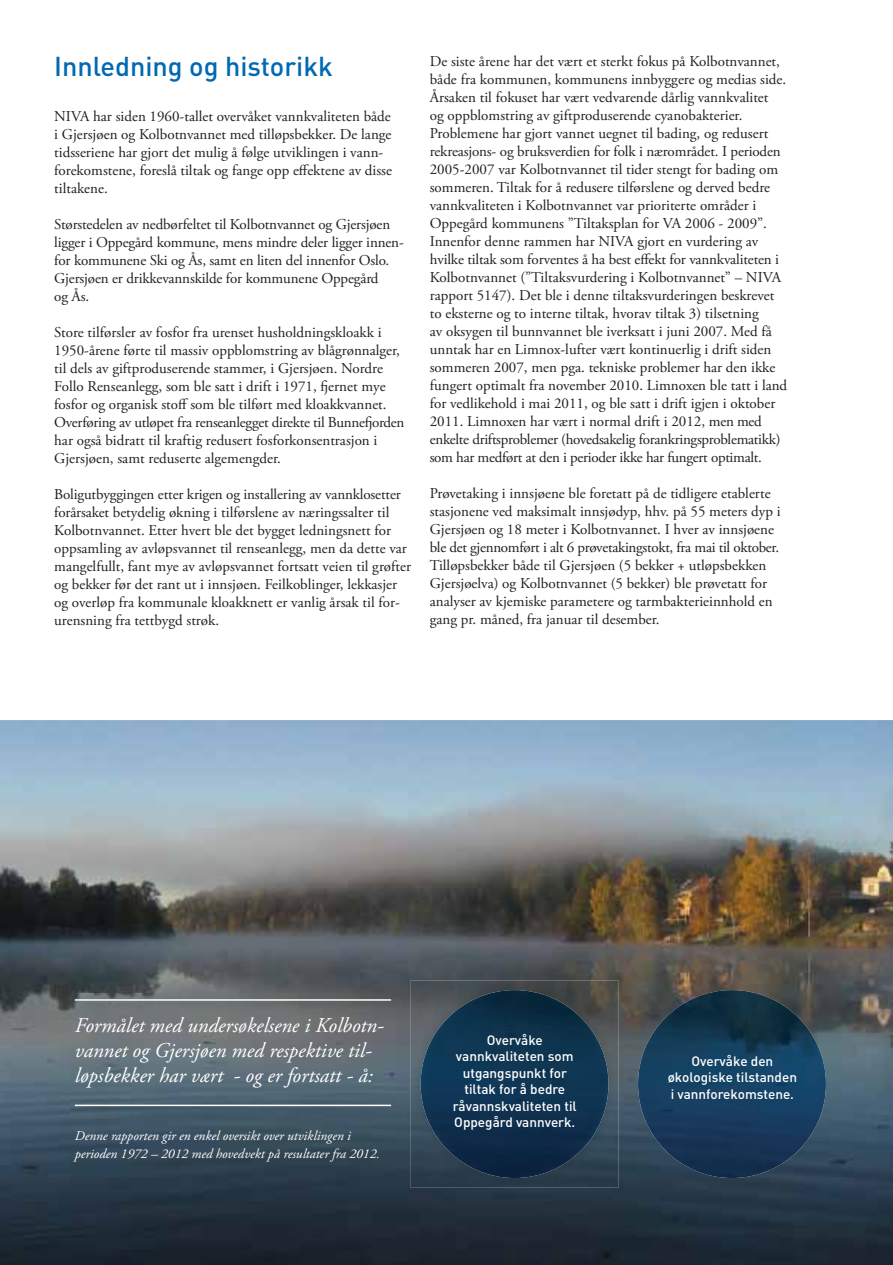
<style>
.page{position:relative;width:893px;height:1265px;background:#fff}
.page>*{position:absolute;margin:0;border:0;box-sizing:border-box;transform-origin:0 0}
.t1{font:500 27px "DINOT";color:#0168b3}
.t2{font:italic 21px/25.2px "Adobe Garamond Pro";color:#fff}
.t3{font:15px/18px "Adobe Garamond Pro";color:#231f20}
.t4{font:500 13.5px/16.5px "DINOT";color:#fff;text-align:center}
.t5{font:italic 13.5px/18px "Adobe Garamond Pro";color:#fff}
</style>
<div class="page">
<img style="left:0;top:720px;width:892px;height:544px">
<img style="left:411px;top:980px;width:207px;height:207px">
<img style="left:420px;top:990px;width:188px;height:187px;border-radius:94px">
<img style="left:638px;top:990px;width:187px;height:187px;border-radius:94px">
<img style="left:71px;top:1099px;width:330px;height:18px">
<hr style="left:75px;top:1104px;width:316px;height:2px;background:#fff">
<img style="left:71px;top:994px;width:330px;height:17px">
<hr style="left:75px;top:999px;width:316px;height:1px;background:#fff">
<h1 class="t1" style="left:54px;top:48px;width:280px">Innledning og historikk</h1>
<p class="t3" style="left:54px;top:108px;width:339px">NIVA har siden 1960-tallet overvåket vannkvaliteten både i Gjersjøen og Kolbotnvannet med tilløpsbekker. De lange tidsseriene har gjort det mulig å følge utviklingen i vann&shy;forekomstene, foreslå tiltak og fange opp effektene av disse tiltakene.</p>
<p class="t3" style="left:54px;top:216px;width:351px">Størstedelen av nedbørfeltet til Kolbotnvannet og Gjersjøen ligger i Oppegård kommune, mens mindre deler ligger innen&shy;for kommunene Ski og Ås, samt en liten del innenfor Oslo.<br>Gjersjøen er drikkevannskilde for kommunene Oppegård<br>og Ås.</p>
<p class="t3" style="left:54px;top:324px;width:352px">Store tilførsler av fosfor fra urenset husholdningskloakk i 1950-årene førte til massiv oppblomstring av blågrønnalger, til dels av giftproduserende stammer, i Gjersjøen. Nordre Follo Renseanlegg, som ble satt i drift i 1971, fjernet mye fosfor og organisk stoff som ble tilført med kloakkvannet.<br>Overføring av utløpet fra renseanlegget direkte til Bunnefjorden har også bidratt til kraftig redusert fosforkonsentrasjon i Gjersjøen, samt reduserte algemengder.</p>
<p class="t3" style="left:54px;top:486px;width:358px">Boligutbyggingen etter krigen og installering av vannklosetter forårsaket betydelig økning i tilførslene av næringssalter til Kolbotnvannet. Etter hvert ble det bygget ledningsnett for oppsamling av avløpsvannet til renseanlegg, men da dette var mangelfullt, fant mye av avløpsvannet fortsatt veien til grøfter og bekker før det rant ut i innsjøen. Feilkoblinger, lekkasjer og overløp fra kommunale kloakknett er vanlig årsak til for&shy;urensning fra tettbygd strøk.</p>
<p class="t3" style="left:430px;top:53px;width:359px">De siste årene har det vært et sterkt fokus på Kolbotnvannet, både fra kommunen, kommunens innbyggere og medias side.<br>Årsaken til fokuset har vært vedvarende dårlig vannkvalitet<br>og oppblomstring av giftproduserende cyanobakterier.<br>Problemene har gjort vannet uegnet til bading, og redusert rekreasjons- og bruksverdien for folk i nærområdet. I perioden 2005-2007 var Kolbotnvannet til tider stengt for bading om sommeren. Tiltak for å redusere tilførslene og derved bedre vannkvaliteten i Kolbotnvannet var prioriterte områder i Oppegård kommunens ”Tiltaksplan for VA 2006 - 2009”.<br>Innenfor denne rammen har NIVA gjort en vurdering av hvilke tiltak som forventes å ha best effekt for vannkvaliteten i Kolbotnvannet (”Tiltaksvurdering i Kolbotnvannet” – NIVA rapport 5147). Det ble i denne tiltaksvurderingen beskrevet to eksterne og to interne tiltak, hvorav tiltak 3) tilsetning<br>av oksygen til bunnvannet ble iverksatt i juni 2007. Med få unntak har en Limnox-lufter vært kontinuerlig i drift siden sommeren 2007, men pga. tekniske problemer har den ikke fungert optimalt fra november 2010. Limnoxen ble tatt i land for vedlikehold i mai 2011, og ble satt i drift igjen i oktober 2011. Limnoxen har vært i normal drift i 2012, men med enkelte driftsproblemer (hovedsakelig forankringsproblematikk) som har medført at den i perioder ikke har fungert optimalt.</p>
<p class="t3" style="left:430px;top:485px;width:352px">Prøvetaking i innsjøene ble foretatt på de tidligere etablerte stasjonene ved maksimalt innsjødyp, hhv. på 55 meters dyp i Gjersjøen og 18 meter i Kolbotnvannet. I hver av innsjøene ble det gjennomført i alt 6 prøvetakingstokt, fra mai til oktober.<br>Tilløpsbekker både til Gjersjøen (5 bekker + utløpsbekken Gjersjøelva) og Kolbotnvannet (5 bekker) ble prøvetatt for analyser av kjemiske parametere og tarmbakterieinnhold en gang pr. måned, fra januar til desember.</p>
<h2 class="t2" style="left:75px;top:1012px;width:310px">Formålet med undersøkelsene i Kolbotn&shy;vannet og Gjersjøen med respektive til&shy;løpsbekker har vært - og er fortsatt - å:</h2>
<p class="t5" style="left:75px;top:1126px;width:306px">Denne rapporten gir en enkel oversikt over utviklingen i perioden 1972 – 2012 med hovedvekt på resultater fra 2012.</p>
<p class="t4" style="left:453px;top:1031px;width:125px">Overvåke vannkvaliteten som utgangspunkt for tiltak for å bedre råvannskvaliteten til<br>Oppegård vannverk.</p>
<p class="t4" style="left:667px;top:1052px;width:131px">Overvåke den økologiske tilstanden i vannforekomstene.</p>
</div>
